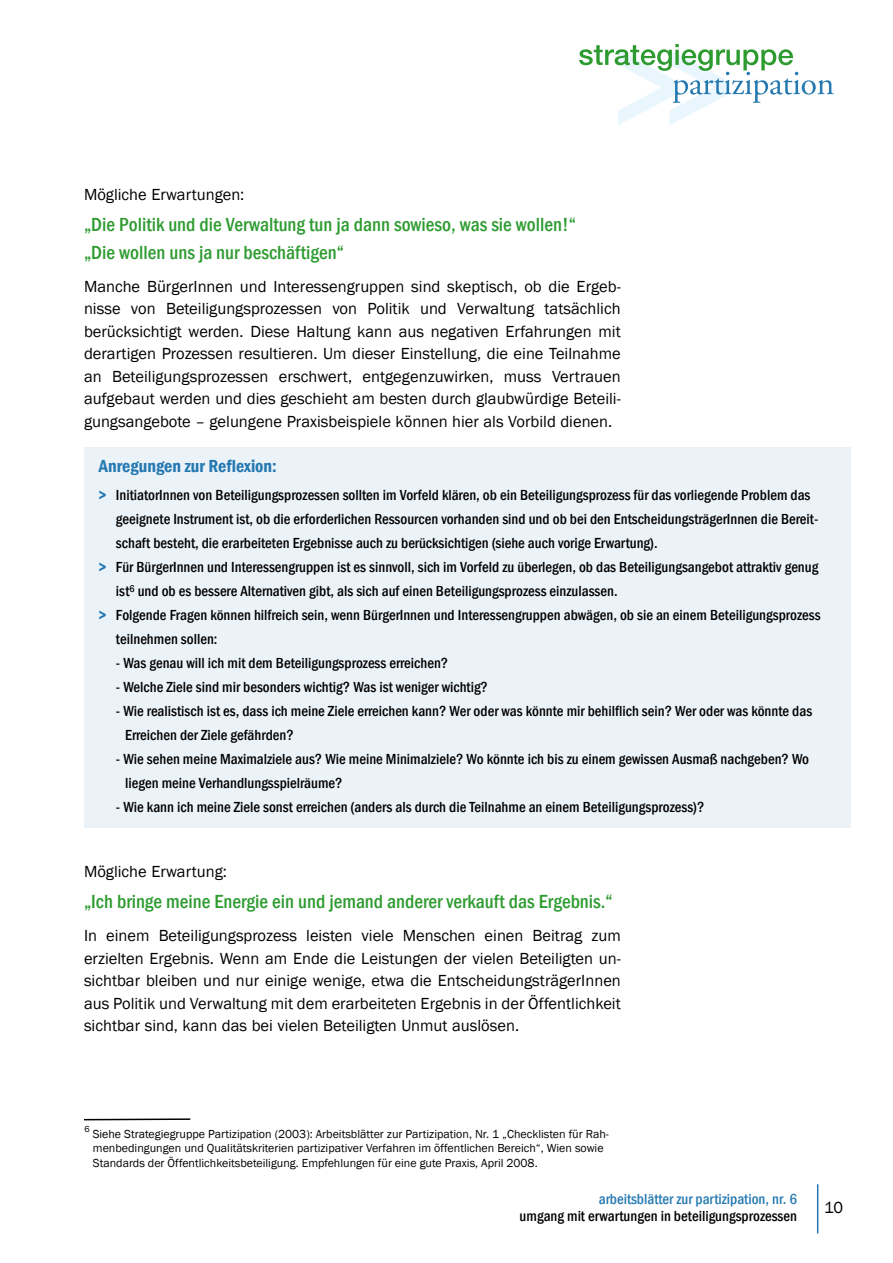
<style>
.page{position:relative;width:893px;height:1263px;background:#fff}
.page>*{position:absolute;margin:0;border:0;box-sizing:border-box;transform-origin:0 0}
.t1{font:500 condensed 19.5px/27.8px "Franklin Gothic";color:#2d9b30}
.t2{font:600 condensed 18px "Franklin Gothic";color:#2579b1}
.t3{font:16.5px/22.5px "Franklin Gothic";color:#000;text-align:justify}
.t4{font:500 condensed 15px/24px "Franklin Gothic";color:#000}
.t5{font:500 condensed 15px "Franklin Gothic";color:#2579b1}
.t6{font:12px/14.4px "Franklin Gothic";color:#000}
.t7{font:9px "Franklin Gothic";color:#000}
.s1{font-weight:600;color:#2579b1}
</style>
<div class="page">
<hr style="left:817px;top:1184px;width:1px;height:49px;background:#2579b1">
<svg style="left:579px;top:44px;width:254px;height:81px"></svg>
<div style="left:84px;top:448px;width:766px;height:380px;background:#ebf2f8"></div>
<svg style="left:84px;top:1118px;width:107px;height:3px"></svg>
<p class="t3" style="left:84px;top:184px;width:162px">Mögliche Erwartungen:</p>
<h1 class="t1" style="left:84px;top:210px;width:494px">„Die Politik und die Verwaltung tun ja dann sowieso, was sie wollen!“ „Die wollen uns ja nur beschäftigen“</h1>
<p class="t3" style="left:84px;top:275px;width:538px">Manche BürgerInnen und Interessengruppen sind skeptisch, ob die Ergeb&shy;nisse von Beteiligungsprozessen von Politik und Verwaltung tatsächlich berücksichtigt werden. Diese Haltung kann aus negativen Erfahrungen mit derartigen Prozessen resultieren. Um dieser Einstellung, die eine Teilnahme an Beteiligungsprozessen erschwert, entgegenzuwirken, muss Vertrauen aufgebaut werden und dies geschieht am besten durch glaubwürdige Beteili&shy;gungsangebote – gelungene Praxisbeispiele können hier als Vorbild dienen.</p>
<p class="t2" style="left:99px;top:454px;width:179px">Anregungen zur Reflexion:</p>
<p class="t4" style="left:99px;top:483px;width:713px"><span class="s1">&gt;</span> InitiatorInnen von Beteiligungsprozessen sollten im Vorfeld klären, ob ein Beteiligungsprozess für das vorliegende Problem das</p>
<p class="t4" style="left:116px;top:507px;width:704px">geeignete Instrument ist, ob die erforderlichen Ressourcen vorhanden sind und ob bei den EntscheidungsträgerInnen die Bereit-</p>
<p class="t4" style="left:116px;top:531px;width:543px">schaft besteht, die erarbeiteten Ergebnisse auch zu berücksichtigen (siehe auch vorige Erwartung).</p>
<p class="t4" style="left:99px;top:555px;width:721px"><span class="s1">&gt;</span> Für BürgerInnen und Interessengruppen ist es sinnvoll, sich im Vorfeld zu überlegen, ob das Beteiligungsangebot attraktiv genug</p>
<p class="t4" style="left:116px;top:579px;width:503px">ist<sup>6</sup> und ob es bessere Alternativen gibt, als sich auf einen Beteiligungsprozess einzulassen.</p>
<p class="t4" style="left:99px;top:603px;width:723px"><span class="s1">&gt;</span> Folgende Fragen können hilfreich sein, wenn BürgerInnen und Interessengruppen abwägen, ob sie an einem Beteiligungsprozess</p>
<p class="t4" style="left:116px;top:627px;width:103px">teilnehmen sollen:</p>
<p class="t4" style="left:116px;top:651px;width:334px">- Was genau will ich mit dem Beteiligungsprozess erreichen?</p>
<p class="t4" style="left:116px;top:675px;width:374px">- Welche Ziele sind mir besonders wichtig? Was ist weniger wichtig?</p>
<p class="t4" style="left:125px;top:699px;width:688px;text-indent:-9px">- Wie realistisch ist es, dass ich meine Ziele erreichen kann? Wer oder was könnte mir behilflich sein? Wer oder was könnte das<br>Erreichen der Ziele gefährden?</p>
<p class="t4" style="left:125px;top:747px;width:685px;text-indent:-9px">- Wie sehen meine Maximalziele aus? Wie meine Minimalziele? Wo könnte ich bis zu einem gewissen Ausmaß nachgeben? Wo liegen meine Verhandlungsspielräume?</p>
<p class="t4" style="left:116px;top:795px;width:590px">- Wie kann ich meine Ziele sonst erreichen (anders als durch die Teilnahme an einem Beteiligungsprozess)?</p>
<p class="t3" style="left:84px;top:861px;width:144px">Mögliche Erwartung:</p>
<h1 class="t1" style="left:84px;top:887px;width:530px">„Ich bringe meine Energie ein und jemand anderer verkauft das Ergebnis.“</h1>
<p class="t3" style="left:84px;top:925px;width:538px">In einem Beteiligungsprozess leisten viele Menschen einen Beitrag zum erzielten Ergebnis. Wenn am Ende die Leistungen der vielen Beteiligten un&shy;sichtbar bleiben und nur einige wenige, etwa die EntscheidungsträgerInnen aus Politik und Verwaltung mit dem erarbeiteten Ergebnis in der Öffentlichkeit sichtbar sind, kann das bei vielen Beteiligten Unmut auslösen.</p>
<p class="t7" style="left:84px;top:1123px;width:7px">6</p>
<p class="t6" style="left:93px;top:1127px;width:518px">Siehe Strategiegruppe Partizipation (2003): Arbeitsblätter zur Partizipation, Nr. 1 „Checklisten für Rah&shy;menbedingungen und Qualitätskriterien partizipativer Verfahren im öffentlichen Bereich“, Wien sowie<br>Standards der Öffentlichkeitsbeteiligung. Empfehlungen für eine gute Praxis, April 2008.</p>
<p class="t5" style="left:599px;top:1189px;width:200px">arbeitsblätter zur partizipation, nr. 6</p>
<p class="t4" style="left:520px;top:1203px;width:279px">umgang mit erwartungen in beteiligungsprozessen</p>
<p class="t3" style="left:824px;top:1197px;width:20px">10</p>
</div>
